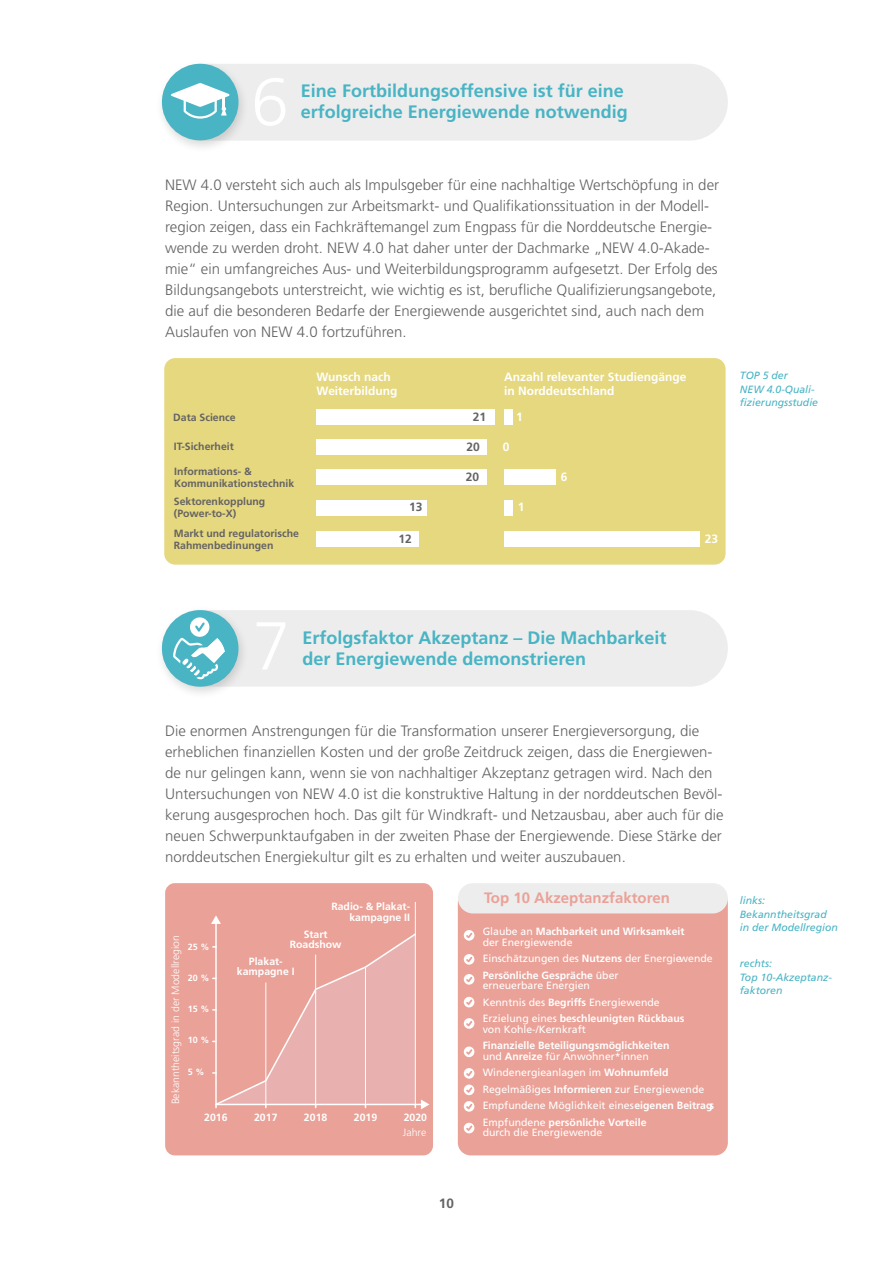
<style>
.page{position:relative;width:893px;height:1263px;background:#fff}
.page>*{position:absolute;margin:0;border:0;box-sizing:border-box;transform-origin:0 0}
.t1{font:700 18px/21px "Frutiger LT Pro";color:#48b4c4}
.t2{font:300 15px/21px "Frutiger LT Pro";color:#646363}
.t3{font:700 15px "Frutiger LT Pro";color:#eaa197}
.t4{font:700 13.5px "Frutiger LT Pro";color:#646363}
.t5{font:700 12px/14.4px "Frutiger LT Pro";color:#fff}
.t6{font:700 12px "Frutiger LT Pro";color:#646363}
.t7{font:10.5px/16.5px "Frutiger LT Pro";color:#fff}
.t8{font:700 10.5px/10.5px "Frutiger LT Pro";color:#fff}
.t9{font:700 10.5px/12px "Frutiger LT Pro";color:#646363}
.t10{font:italic 10.5px/13.5px "Frutiger LT Std";color:#48b4c4}
.t11{font:300 10.5px "Frutiger LT Pro";color:#fff}
.t12{font:700 9px "Frutiger LT Pro";color:#fff}
.s1{font-weight:400}
.s2{font-weight:700}
</style>
<div class="page">
<div style="left:162px;top:610px;width:566px;height:77px;background:#ededed;border-radius:38px"></div>
<div style="left:155px;top:605px;width:94px;height:94px;background:#000;opacity:.15"></div>
<div style="left:162px;top:610px;width:76px;height:77px;background:#48b4c4;border-radius:50%"></div>
<div style="left:190px;top:617px;width:19px;height:20px;background:#fff;border-radius:50%"></div>
<svg style="left:173px;top:622px;width:55px;height:57px"></svg>
<div style="left:458px;top:902px;width:270px;height:253px;background:#eaa197"></div>
<div style="left:458px;top:883px;width:270px;height:30px;background:#ededed;border-radius:15px"></div>
<svg style="left:464px;top:954px;width:10px;height:11px"></svg>
<svg style="left:464px;top:974px;width:10px;height:11px"></svg>
<svg style="left:464px;top:997px;width:10px;height:10px"></svg>
<svg style="left:464px;top:1018px;width:10px;height:11px"></svg>
<svg style="left:464px;top:1046px;width:10px;height:11px"></svg>
<svg style="left:464px;top:1068px;width:10px;height:27px"></svg>
<svg style="left:464px;top:1101px;width:10px;height:11px"></svg>
<svg style="left:464px;top:1123px;width:10px;height:10px"></svg>
<svg style="left:464px;top:930px;width:10px;height:11px"></svg>
<div style="left:165px;top:883px;width:268px;height:272px;background:#eaa197;border-radius:10px"></div>
<svg style="left:211px;top:915px;width:218px;height:194px"></svg>
<hr style="left:315px;top:955px;width:1px;height:149px;background:#fff">
<hr style="left:265px;top:982px;width:1px;height:122px;background:#fff">
<hr style="left:365px;top:967px;width:1px;height:137px;background:#fff">
<hr style="left:415px;top:902px;width:1px;height:202px;background:#fff">
<div style="left:162px;top:64px;width:566px;height:77px;background:#ededed;border-radius:38px"></div>
<div style="left:155px;top:58px;width:94px;height:95px;background:#000;opacity:.15"></div>
<div style="left:162px;top:64px;width:76px;height:76px;background:#48b4c4;border-radius:50%"></div>
<svg style="left:171px;top:83px;width:58px;height:36px"></svg>
<div style="left:164px;top:358px;width:561px;height:207px;background:#e6d87f;border-radius:11px"></div>
<div style="left:316px;top:409px;width:179px;height:16px;background:#fff"></div>
<div style="left:316px;top:439px;width:170px;height:16px;background:#fff"></div>
<div style="left:316px;top:469px;width:170px;height:16px;background:#fff"></div>
<div style="left:316px;top:500px;width:111px;height:15px;background:#fff"></div>
<div style="left:316px;top:532px;width:102px;height:15px;background:#fff"></div>
<div style="left:504px;top:532px;width:196px;height:15px;background:#fff"></div>
<div style="left:504px;top:409px;width:9px;height:16px;background:#fff"></div>
<div style="left:504px;top:469px;width:51px;height:16px;background:#fff"></div>
<div style="left:504px;top:500px;width:8px;height:15px;background:#fff"></div>
<p class="t1" style="left:301px;top:81px;width:328px">Eine Fortbildungsoffensive ist für eine erfolgreiche Energiewende notwendig</p>
<p class="t2" style="left:165px;top:174px;width:555px">NEW 4.0 versteht sich auch als Impulsgeber für eine nachhaltige Wertschöpfung in der Region. Untersuchungen zur Arbeitsmarkt- und Qualifikationssituation in der Modell&shy;region zeigen, dass ein Fachkräftemangel zum Engpass für die Norddeutsche Energie&shy;wende zu werden droht. NEW 4.0 hat daher unter der Dachmarke „NEW 4.0-Akade&shy;mie“ ein umfangreiches Aus- und Weiterbildungsprogramm aufgesetzt. Der Erfolg des Bildungsangebots unterstreicht, wie wichtig es ist, berufliche Qualifizierungsangebote, die auf die besonderen Bedarfe der Energiewende ausgerichtet sind, auch nach dem Auslaufen von NEW 4.0 fortzuführen.</p>
<p class="t5" style="left:316px;top:369px;width:83px">Wunsch nach<br>Weiterbildung</p>
<p class="t5" style="left:504px;top:369px;width:184px">Anzahl relevanter Studiengänge in Norddeutschland</p>
<p class="t9" style="left:173px;top:411px;width:64px">Data Science</p>
<p class="t6" style="left:473px;top:409px;width:15px">21</p>
<p class="t6" style="left:467px;top:439px;width:15px">20</p>
<p class="t6" style="left:466px;top:470px;width:15px">20</p>
<p class="t6" style="left:409px;top:500px;width:15px">13</p>
<p class="t5" style="left:518px;top:499px;width:8px">1</p>
<p class="t5" style="left:516px;top:409px;width:8px">1</p>
<p class="t9" style="left:174px;top:440px;width:62px">IT-Sicherheit</p>
<p class="t5" style="left:503px;top:439px;width:8px">0</p>
<p class="t9" style="left:174px;top:466px;width:122px">Informations- &amp;<br>Kommunikationstechnik</p>
<p class="t9" style="left:174px;top:496px;width:93px">Sektorenkopplung (Power-to-X)</p>
<p class="t5" style="left:561px;top:470px;width:8px">6</p>
<p class="t9" style="left:174px;top:527px;width:127px">Markt und regulatorische<br>Rahmenbedinungen</p>
<p class="t6" style="left:399px;top:532px;width:15px">12</p>
<p class="t5" style="left:705px;top:532px;width:15px">23</p>
<p class="t10" style="left:740px;top:369px;width:80px">TOP 5 der<br>NEW 4.0-Quali&shy;fizierungsstudie</p>
<p class="t1" style="left:302px;top:627px;width:366px">Erfolgsfaktor Akzeptanz – Die Machbarkeit der Energiewende demonstrieren</p>
<p class="t2" style="left:165px;top:720px;width:560px">Die enormen Anstrengungen für die Transformation unserer Energieversorgung, die erheblichen finanziellen Kosten und der große Zeitdruck zeigen, dass die Energiewen&shy;de nur gelingen kann, wenn sie von nachhaltiger Akzeptanz getragen wird. Nach den Untersuchungen von NEW 4.0 ist die konstruktive Haltung in der norddeutschen Bevöl&shy;kerung ausgesprochen hoch. Das gilt für Windkraft- und Netzausbau, aber auch für die neuen Schwerpunktaufgaben in der zweiten Phase der Energiewende. Diese Stärke der norddeutschen Energiekultur gilt es zu erhalten und weiter auszubauen.</p>
<p class="t11" style="left:170px;top:1104px;width:171px;rotate:-90deg">Bekanntheitsgrad in der Modellregion</p>
<p class="t12" style="left:188px;top:941px;width:23px">25 %</p>
<p class="t12" style="left:188px;top:972px;width:23px">20 %</p>
<p class="t12" style="left:188px;top:1003px;width:23px">15 %</p>
<p class="t12" style="left:188px;top:1035px;width:23px">10 %</p>
<p class="t12" style="left:188px;top:1067px;width:18px">5 %</p>
<p class="t8" style="left:331px;top:901px;width:80px;text-align:right">Radio- &amp; Plakat&shy;kampagne II</p>
<p class="t8" style="left:290px;top:929px;width:53px;text-align:center">Start<br>Roadshow</p>
<p class="t8" style="left:237px;top:956px;width:59px;text-align:center">Plakat&shy;kampagne I</p>
<p class="t8" style="left:204px;top:1112px;width:25px">2016</p>
<p class="t8" style="left:254px;top:1112px;width:25px">2017</p>
<p class="t8" style="left:304px;top:1112px;width:25px">2018</p>
<p class="t8" style="left:354px;top:1112px;width:25px">2019</p>
<p class="t8" style="left:404px;top:1112px;width:25px">2020</p>
<p class="t11" style="left:403px;top:1126px;width:25px">Jahre</p>
<p class="t3" style="left:484px;top:889px;width:187px">Top 10 Akzeptanzfaktoren</p>
<p class="t8" style="left:483px;top:926px;width:203px"><span class="s1">Glaube an</span> Machbarkeit und Wirksamkeit <span class="s1">der Energiewende</span></p>
<p class="t7" style="left:483px;top:950px;width:232px">Einschätzungen des <span class="s2">Nutzens</span> der Energiewende<br><span class="s2">Persönliche Gespräche</span> über</p>
<p class="t7" style="left:483px;top:977px;width:203px">erneuerbare Energien<br>Kenntnis des <span class="s2">Begriffs</span> Energiewende<br>Erzielung eines <span class="s2">beschleunigten Rückbaus</span></p>
<p class="t7" style="left:483px;top:1021px;width:105px">von Kohle-/Kernkraft</p>
<p class="t8" style="left:483px;top:1040px;width:188px">Finanzielle Beteiligungsmöglichkeiten <span class="s1">und</span> Anreize <span class="s1">für Anwohner*innen</span></p>
<p class="t7" style="left:483px;top:1064px;width:233px">Windenergieanlagen im <span class="s2">Wohnumfeld </span>Regelmäßiges <span class="s2">Informieren</span> zur Energiewende Empfundene Möglichkeit eines<span class="s2">eigenen Beitrags </span>Empfundene <span class="s2">persönliche Vorteile</span></p>
<p class="t7" style="left:483px;top:1124px;width:121px">durch die Energiewende</p>
<p class="t10" style="left:740px;top:894px;width:100px">links:<br>Bekanntheitsgrad in der Modellregion</p>
<p class="t10" style="left:740px;top:957px;width:93px">rechts:<br>Top 10-Akzeptanz&shy;faktoren</p>
<p class="t4" style="left:439px;top:1195px;width:17px">10</p>
</div>
